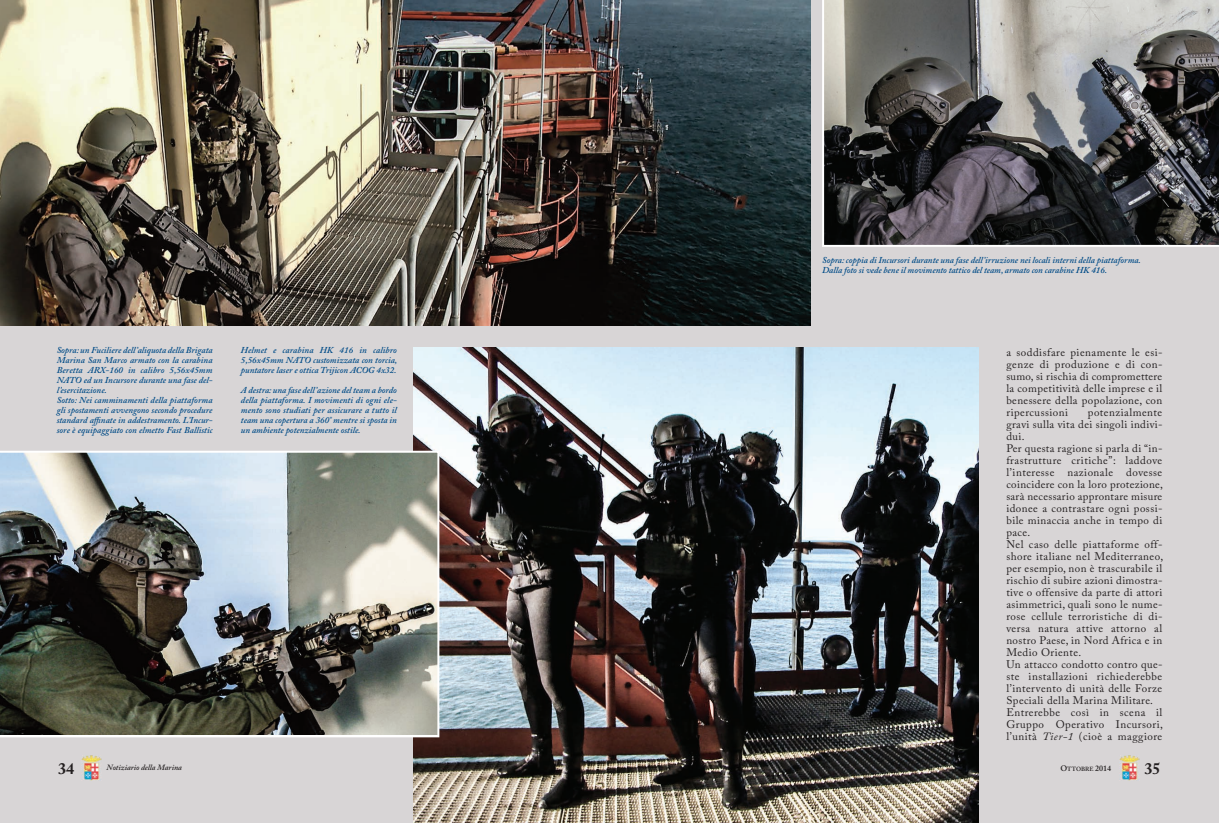
<style>
.page{position:relative;width:1219px;height:823px;background:#fff}
.page>*{position:absolute;margin:0;border:0;box-sizing:border-box;transform-origin:0 0}
.t1{font:700 16px "Adobe Caslon Pro";color:#231f20}
.t2{font:11px/12px "Adobe Caslon Pro";letter-spacing:.035em;color:#231f20;text-align:justify}
.t3{font:italic 600 9px/10px "Adobe Caslon Pro";color:#004b87}
.t4{font:italic 600 8px "Adobe Caslon Pro";color:#231f20}
.t5{font:600 6px "Adobe Caslon Pro";color:#231f20}
.s1{font-style:italic}
.s2{font-size:8px}
</style>
<div class="page">
<div style="left:0;top:0;width:1219px;height:822px;background:#d8d5d6"></div>
<img style="left:1119px;top:755px;width:20px;height:25px">
<img style="left:82px;top:755px;width:19px;height:25px">
<img style="left:414px;top:347px;width:564px;height:475px">
<img style="left:0;top:0;width:811px;height:325px">
<img style="left:0;top:450px;width:439px;height:287px">
<svg style="left:822px;top:0;width:397px;height:247px;background:#616060"></svg>
<p class="t3" style="left:57px;top:346px;width:157px">Sopra: un Fuciliere dell’aliquota della Brigata Marina San Marco armato con la carabina Beretta ARX-160 in calibro 5,56x45mm NATO ed un Incursore durante una fase del&shy;l’esercitazione.<br>Sotto: Nei camminamenti della piattaforma gli spostamenti avvengono secondo procedure standard affinate in addestramento. L’Incur&shy;sore è equipaggiato con elmetto Fast Ballistic</p>
<p class="t3" style="left:241px;top:346px;width:158px;text-align:justify">Helmet e carabina HK 416 in calibro 5,56x45mm NATO customizzata con torcia, puntatore laser e ottica Trijicon ACOG 4x32.</p>
<p class="t3" style="left:241px;top:386px;width:157px;text-align:justify">A destra: una fase dell’azione del team a bordo della piattaforma. I movimenti di ogni ele&shy;mento sono studiati per assicurare a tutto il team una copertura a 360° mentre si sposta in un ambiente potenzialmente ostile.</p>
<p class="t3" style="left:822px;top:256px;width:320px">Sopra: coppia di Incursori durante una fase dell’irruzione nei locali interni della piattaforma.<br>Dalla foto si vede bene il movimento tattico del team, armato con carabine HK 416.</p>
<p class="t2" style="left:1006px;top:347px;width:158px">a soddisfare pienamente le esi&shy;genze di produzione e di con&shy;sumo, si rischia di compromettere la competitività delle imprese e il benessere della popolazione, con ripercussioni</p>
<p class="t2" style="left:1006px;top:407px;width:158px;text-align:left;text-indent:81px">potenzialmente gravi sulla vita dei singoli indivi&shy;dui.<br>Per questa ragione si parla di “in&shy;frastrutture critiche”: laddove l’interesse nazionale dovesse coincidere con la loro protezione, sarà necessario approntare misure idonee a contrastare ogni possi&shy;bile minaccia anche in tempo di pace.<br>Nel caso delle piattaforme off&shy;shore italiane nel Mediterraneo, per esempio, non è trascurabile il rischio di subire azioni dimostra&shy;tive o offensive da parte di attori asimmetrici, quali sono le nume&shy;rose cellule terroristiche di di&shy;versa natura attive attorno al nostro Paese, in Nord Africa e in<br>Medio Oriente.<br>Un attacco condotto contro que&shy;ste installazioni richiederebbe l’intervento di unità delle Forze<br>Speciali della Marina Militare.<br>Entrerebbe così in scena il<br>Gruppo Operativo Incursori, l’unità <span class="s1">Tier-1</span> (cioè a maggiore</p>
<h1 class="t1" style="left:58px;top:761px;width:17px">34</h1>
<p class="t4" style="left:107px;top:764px;width:77px">Notiziario della Marina</p>
<p class="t5" style="left:1060px;top:766px;width:52px"><span class="s2">O</span>TTOBRE <span class="s2">2014</span></p>
<h1 class="t1" style="left:1144px;top:761px;width:17px">35</h1>
</div>
